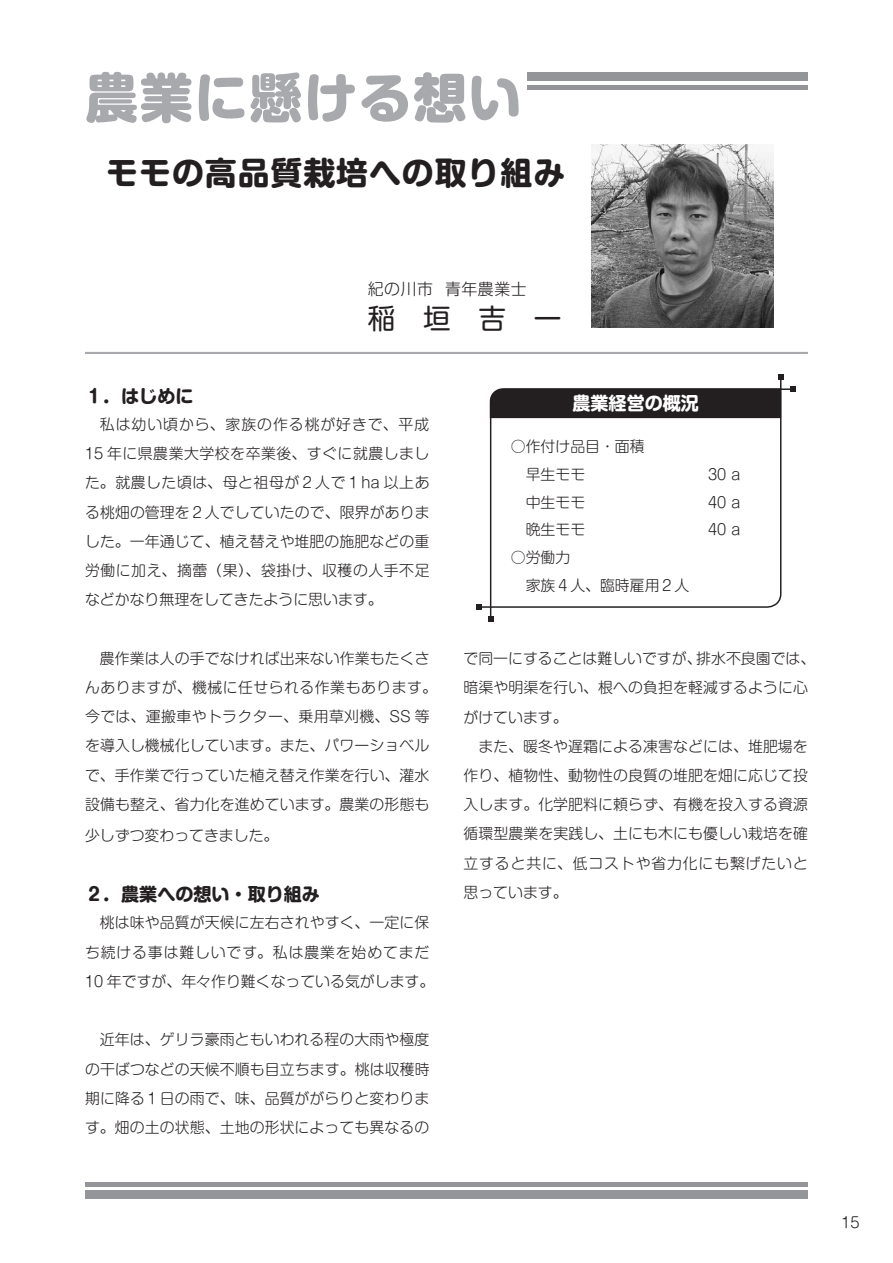
<style>
.page{position:relative;width:893px;height:1263px;background:#fff}
.page>*{position:absolute;margin:0;border:0;box-sizing:border-box;transform-origin:0 0}
.t1{font:800 53.1px "Shin M Go Pro";letter-spacing:.03em;color:#a8a9ad}
.t2{font:700 31.95px "Shin M Go Pro";letter-spacing:.03em;color:#231f20}
.t3{font:27.6px "Shin M Go Pro";color:#231f20}
.t4{font:700 18px "Shin M Go Pro";color:#231f20}
.t5{font:700 18px "Shin M Go Pro";color:#fff}
.t6{font:300 15.9px "Shin M Go Pro";letter-spacing:.03em;color:#231f20}
.t7{font:300 14.85px/29.2px "Shin M Go Pro";letter-spacing:.005em;color:#231f20}
</style>
<div class="page">
<div style="left:85px;top:72px;width:723px;height:9px;background:#939598"></div>
<hr style="left:85px;top:85px;width:723px;height:4px;background:#939598">
<div style="left:85px;top:1191px;width:723px;height:8px;background:#939598"></div>
<hr style="left:85px;top:1182px;width:723px;height:4px;background:#939598">
<div style="left:69px;top:60px;width:457px;height:54px;background:#fff"></div>
<img style="left:591px;top:145px;width:183px;height:182px">
<hr style="left:85px;top:352px;width:723px;height:2px;background:#a8a9ad">
<svg style="left:476px;top:604px;width:6px;height:6px"></svg>
<svg style="left:778px;top:374px;width:6px;height:6px"></svg>
<svg style="left:489px;top:388px;width:301px;height:228px"></svg>
<svg style="left:790px;top:386px;width:6px;height:6px"></svg>
<svg style="left:488px;top:616px;width:6px;height:6px"></svg>
<div style="left:490px;top:388px;width:291px;height:30px;background:#231f20"></div>
<h1 class="t1" style="left:85px;top:54px;width:438px">農業に懸ける想い</h1>
<h2 class="t2" style="left:106px;top:147px;width:460px">モモの高品質栽培への取り組み</h2>
<p class="t6" style="left:368px;top:276px;width:160px">紀の川市 青年農業士</p>
<h3 class="t3" style="left:368px;top:297px;width:195px">稲　垣　吉　一</h3>
<p class="t4" style="left:85px;top:381px;width:110px">１．はじめに</p>
<p class="t7" style="left:85px;top:408px;width:346px;text-align:justify;text-indent:15px">私は幼い頃から、家族の作る桃が好きで、平成15 年に県農業大学校を卒業後、すぐに就農しました。就農した頃は、母と祖母が２人で１ha 以上ある桃畑の管理を２人でしていたので、限界がありました。一年通じて、植え替えや堆肥の施肥などの重労働に加え、摘蕾（果）、袋掛け、収穫の人手不足などかなり無理をしてきたように思います。</p>
<p class="t7" style="left:85px;top:642px;width:353px;text-align:center">農作業は人の手でなければ出来ない作業もたくさ<br>んありますが、機械に任せられる作業もあります。今では、運搬車やトラクター、乗用草刈機、SS 等を導入し機械化しています。また、パワーショベルで、手作業で行っていた植え替え作業を行い、灌水設備も整え、省力化を進めています。農業の形態も</p>
<p class="t7" style="left:85px;top:819px;width:195px">少しずつ変わってきました。</p>
<p class="t4" style="left:85px;top:880px;width:236px">２．農業への想い・取り組み</p>
<p class="t7" style="left:85px;top:906px;width:351px;text-indent:15px">桃は味や品質が天候に左右されやすく、一定に保ち続ける事は難しいです。私は農業を始めてまだ<br>10 年ですが、年々作り難くなっている気がします。</p>
<p class="t7" style="left:85px;top:1023px;width:346px;text-align:justify;text-indent:15px">近年は、ゲリラ豪雨ともいわれる程の大雨や極度の干ばつなどの天候不順も目立ちます。桃は収穫時期に降る１日の雨で、味、品質ががらりと変わります。畑の土の状態、土地の形状によっても異なるの</p>
<p class="t5" style="left:572px;top:389px;width:128px">農業経営の概況</p>
<p class="t7" style="left:511px;top:431px;width:135px;line-height:27.6px">○作付け品目・面積　早生モモ　</p>
<p class="t7" style="left:708px;top:458px;width:34px">30 a</p>
<p class="t7" style="left:511px;top:486px;width:76px">　中生モモ</p>
<p class="t7" style="left:708px;top:486px;width:34px">40 a</p>
<p class="t7" style="left:511px;top:513px;width:76px">　晩生モモ</p>
<p class="t7" style="left:708px;top:513px;width:34px">40 a</p>
<p class="t7" style="left:511px;top:542px;width:180px;line-height:27.6px">○労働力<br>　家族４人、臨時雇用２人</p>
<p class="t7" style="left:463px;top:642px;width:353px">で同一にすることは難しいですが、排水不良園では、暗渠や明渠を行い、根への負担を軽減するように心がけています。</p>
<p class="t7" style="left:463px;top:730px;width:346px;text-align:justify;text-indent:15px">また、暖冬や遅霜による凍害などには、堆肥場を作り、植物性、動物性の良質の堆肥を畑に応じて投入します。化学肥料に頼らず、有機を投入する資源循環型農業を実践し、土にも木にも優しい栽培を確立すると共に、低コストや省力化にも繋げたいと思っています。</p>
<p class="t7" style="left:841px;top:1206px;width:20px">15</p>
</div>
